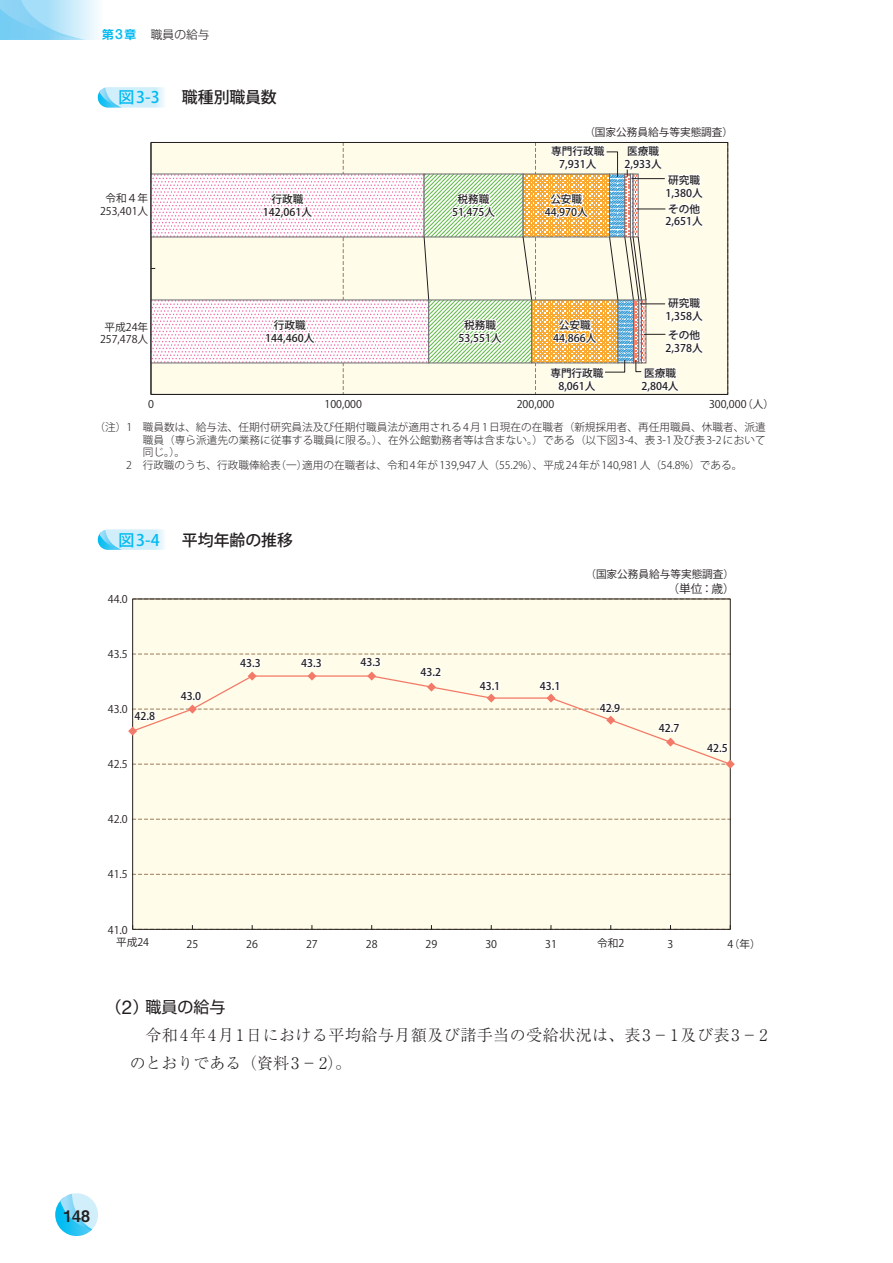
<style>
.page{position:relative;width:893px;height:1263px;background:#fff}
.page>*{position:absolute;margin:0;border:0;box-sizing:border-box;transform-origin:0 0}
.t1{font:300 15.9px/27.6px "Ryumin Pr 6 N";letter-spacing:.035em;color:#231f20}
.t2{font:500 15.9px "Koz Go Pr 6 N";color:#231f20}
.t3{font:15.9px "Shin Go Pr 6 N";color:#231f20}
.t4{font:15.9px "Midashi Go Pr 6 N MB31";color:#231f20}
.t5{font:11.7px "Koz Go Pr 6 N";color:#231f20}
.t6{font:300 11.7px "Shin Go Pr 6 N";color:#231f20}
.t7{font:700 11.7px "Shin Go Pr 6 N De";color:#00baf1}
.t8{font:300 10.65px "Koz Go Pr 6 N";color:#231f20}
.t9{font:500 10.65px/12.8px "Koz Go Pr 6 N";color:#231f20;text-align:center}
.t10{font:10.65px/12.8px "Koz Go Pr 6 N";color:#231f20;text-align:center}
.s1{font-family:"Helvetica Neue LT Std";font-weight:500;font-size:14.1px}
.s2{color:#00baf1}
.s3{font-family:"Helvetica Neue LT Std";font-size:19.2px}
</style>
<div class="page">
<div style="left:55px;top:1193px;width:43px;height:43px;background:#d1eefb;border-radius:50%"></div>
<svg style="left:55px;top:1194px;width:37px;height:42px"></svg>
<div style="left:0;top:0;width:103px;height:40px;background:#eef8fd"></div>
<svg style="left:0;top:0;width:86px;height:40px"></svg>
<svg style="left:98px;top:87px;width:66px;height:21px"></svg>
<div style="left:151px;top:142px;width:577px;height:252px;background:#fffde9"></div>
<svg style="left:343px;top:144px;width:1px;height:249px"></svg>
<svg style="left:150px;top:173px;width:273px;height:191px"></svg>
<hr style="left:151px;top:394px;width:577px;height:1px;background:#231f20">
<hr style="left:151px;top:142px;width:1px;height:252px;background:#231f20">
<svg style="left:264px;top:317px;width:54px;height:29px"></svg>
<svg style="left:261px;top:191px;width:55px;height:29px"></svg>
<svg style="left:423px;top:142px;width:287px;height:252px"></svg>
<svg style="left:98px;top:529px;width:66px;height:21px"></svg>
<div style="left:133px;top:599px;width:598px;height:331px;background:#fffde9"></div>
<svg style="left:133px;top:874px;width:597px;height:1px"></svg>
<svg style="left:133px;top:819px;width:597px;height:1px"></svg>
<hr style="left:132px;top:599px;width:1px;height:330px;background:#231f20">
<hr style="left:730px;top:599px;width:1px;height:330px;background:#231f20">
<hr style="left:133px;top:599px;width:597px;height:1px;background:#231f20">
<svg style="left:132px;top:925px;width:599px;height:5px"></svg>
<svg style="left:133px;top:760px;width:602px;height:9px"></svg>
<svg style="left:128px;top:650px;width:602px;height:104px"></svg>
<p class="t7" style="left:102px;top:25px;width:36px">第<span class="s1">3</span>章</p>
<p class="t6" style="left:151px;top:25px;width:60px">職員の給与</p>
<h1 class="t2" style="left:118px;top:89px;width:160px"><span class="s2">図 3-3</span> 　職種別職員数</h1>
<p class="t10" style="left:584px;top:126px;width:150px">（国家公務員給与等実態調査）</p>
<p class="t9" style="left:551px;top:145px;width:55px">専門行政職<br>7,931人</p>
<p class="t9" style="left:625px;top:145px;width:39px;text-align:left">医療職<br>2,933人</p>
<p class="t10" style="left:100px;top:192px;width:50px">令和４年<br>253,401人</p>
<p class="t9" style="left:263px;top:193px;width:51px">行政職<br>142,061人</p>
<p class="t9" style="left:452px;top:193px;width:45px">税務職<br>51,475人</p>
<p class="t9" style="left:545px;top:193px;width:45px">公安職<br>44,970人</p>
<p class="t9" style="left:666px;top:174px;width:39px;text-align:left">研究職<br>1,380人</p>
<p class="t9" style="left:666px;top:203px;width:39px;text-align:left">その他<br>2,651人</p>
<p class="t10" style="left:100px;top:321px;width:50px">平成24年<br>257,478人</p>
<p class="t9" style="left:265px;top:319px;width:51px">行政職<br>144,460人</p>
<p class="t9" style="left:459px;top:319px;width:45px">税務職<br>53,551人</p>
<p class="t9" style="left:553px;top:319px;width:45px">公安職<br>44,866人</p>
<p class="t9" style="left:666px;top:297px;width:39px;text-align:left">研究職<br>1,358人</p>
<p class="t9" style="left:666px;top:329px;width:39px;text-align:left">その他<br>2,378人</p>
<p class="t9" style="left:550px;top:367px;width:55px">専門行政職<br>8,061人</p>
<p class="t9" style="left:641px;top:367px;width:39px;text-align:left">医療職<br>2,804人</p>
<p class="t10" style="left:742px;top:397px;width:33px">（人）</p>
<p class="t10" style="left:148px;top:397px;width:7px">0</p>
<p class="t10" style="left:324px;top:397px;width:39px">100,000</p>
<p class="t10" style="left:517px;top:397px;width:39px">200,000</p>
<p class="t10" style="left:709px;top:397px;width:39px">300,000</p>
<p class="t8" style="left:94px;top:421px;width:673px">（注）1　職員数は、給与法、任期付研究員法及び任期付職員法が適用される4月1日現在の在職者（新規採用者、再任用職員、休職者、派遣</p>
<p class="t8" style="left:143px;top:434px;width:624px">職員（専ら派遣先の業務に従事する職員に限る。）、在外公館勤務者等は含まない。）である（以下図3-4、表3-1及び表3-2において</p>
<p class="t8" style="left:143px;top:446px;width:44px">同じ。）。</p>
<p class="t8" style="left:126px;top:459px;width:618px">2　行政職のうち、行政職俸給表（一）適用の在職者は、令和4年が139,947人（55.2%）、平成24年が140,981人（54.8%）である。</p>
<h1 class="t2" style="left:118px;top:531px;width:176px"><span class="s2">図 3-4</span> 　平均年齢の推移</h1>
<p class="t10" style="left:108px;top:593px;width:21px">44.0</p>
<p class="t10" style="left:108px;top:648px;width:21px">43.5</p>
<p class="t10" style="left:108px;top:703px;width:21px">43.0</p>
<p class="t9" style="left:134px;top:710px;width:22px">42.8</p>
<p class="t10" style="left:108px;top:758px;width:21px">42.5</p>
<p class="t10" style="left:108px;top:813px;width:21px">42.0</p>
<p class="t10" style="left:108px;top:868px;width:21px">41.5</p>
<p class="t10" style="left:108px;top:923px;width:21px">41.0</p>
<p class="t9" style="left:181px;top:690px;width:22px">43.0</p>
<p class="t9" style="left:240px;top:657px;width:22px">43.3</p>
<p class="t9" style="left:301px;top:657px;width:22px">43.3</p>
<p class="t9" style="left:360px;top:656px;width:22px">43.3</p>
<p class="t9" style="left:420px;top:666px;width:22px">43.2</p>
<p class="t10" style="left:585px;top:568px;width:150px">（国家公務員給与等実態調査）</p>
<p class="t5" style="left:667px;top:582px;width:69px">（単位：歳）</p>
<p class="t9" style="left:480px;top:679px;width:22px">43.1</p>
<p class="t9" style="left:540px;top:679px;width:22px">43.1</p>
<p class="t9" style="left:600px;top:702px;width:22px">42.9</p>
<p class="t9" style="left:659px;top:722px;width:22px">42.7</p>
<p class="t9" style="left:707px;top:742px;width:22px">42.5</p>
<p class="t10" style="left:116px;top:936px;width:34px">平成24</p>
<p class="t10" style="left:597px;top:937px;width:29px">令和2</p>
<p class="t10" style="left:729px;top:937px;width:33px">（年）</p>
<p class="t10" style="left:187px;top:937px;width:13px">25</p>
<p class="t10" style="left:246px;top:937px;width:13px">26</p>
<p class="t10" style="left:306px;top:937px;width:13px">27</p>
<p class="t10" style="left:366px;top:937px;width:13px">28</p>
<p class="t10" style="left:426px;top:937px;width:13px">29</p>
<p class="t10" style="left:485px;top:937px;width:13px">30</p>
<p class="t10" style="left:545px;top:937px;width:13px">31</p>
<p class="t10" style="left:668px;top:937px;width:7px">3</p>
<p class="t10" style="left:727px;top:937px;width:7px">4</p>
<h1 class="t3" style="left:106px;top:994px;width:121px">（<span class="s3">2</span>）職員の給与</h1>
<h1 class="t1" style="left:130px;top:1020px;width:639px;text-indent:16px">令和4年4月1日における平均給与月額及び諸手当の受給状況は、表3－1及び表3－2のとおりである（資料3－2）。</h1>
<h1 class="t4" style="left:63px;top:1203px;width:28px">148</h1>
</div>
